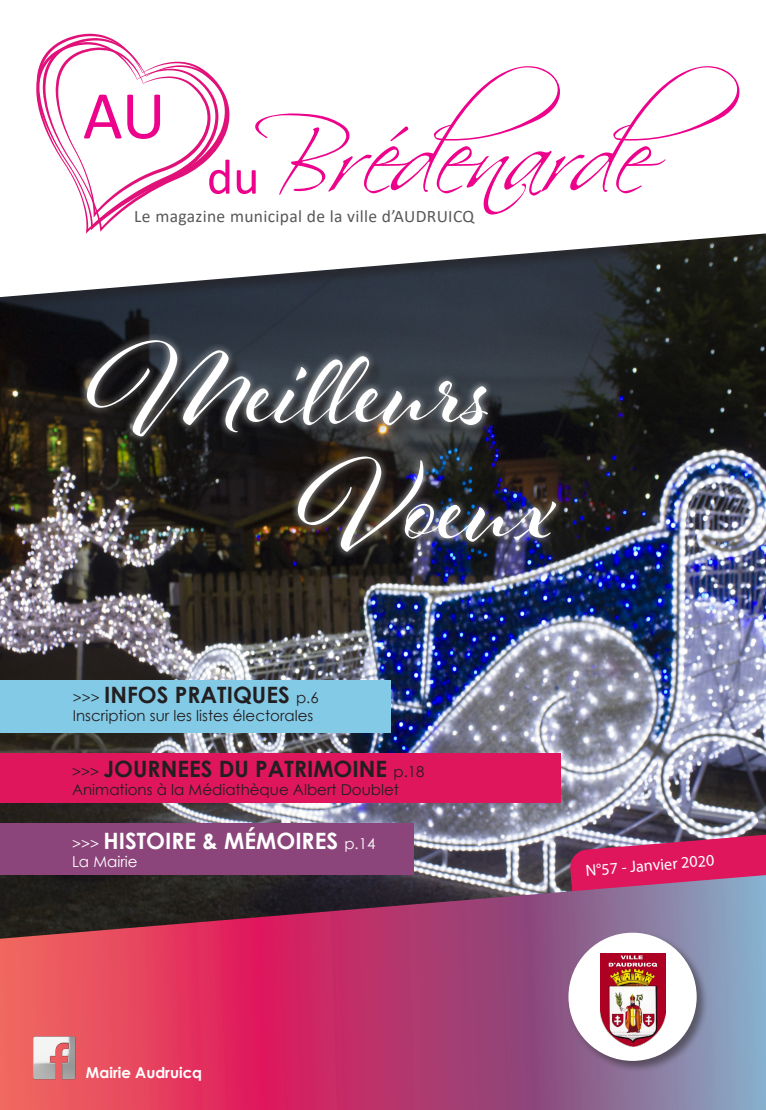
<style>
.page{position:relative;width:766px;height:1110px;background:#fff}
.page>*{position:absolute;margin:0;border:0;box-sizing:border-box;transform-origin:0 0}
.t1{font:125px "Al Fresco";color:#fff}
.t2{font:107.5px "Scriptina Pro";color:#ed028c}
.t3{font:68.75px "Calibri";color:#ed028c}
.t4{font:50px "Calibri";color:#ed028c}
.t5{font:700 22.5px "Century Gothic";color:#231f20}
.t6{font:700 22.5px "Century Gothic";color:#fff}
.t7{font:17.5px "Calibri";letter-spacing:.02em;color:#57585a}
.t8{font:16.25px "Myriad Pro";color:#fff}
.t9{font:15px "Century Gothic";color:#231f20}
.t10{font:700 15px "Century Gothic";color:#fff}
.t11{font:15px "Century Gothic";color:#fff}
.s1{font-weight:400;font-size:15px}
</style>
<div class="page">
<img style="left:0;top:311px;width:765px;height:563px">
<img style="left:569px;top:834px;width:196px;height:40px">
<svg style="left:0;top:874px;width:765px;height:235px;background:#a7466b"></svg>
<div style="left:0;top:0;width:765px;height:311px;background:#231f20;opacity:.5"></div>
<svg style="left:0;top:0;width:765px;height:297px"></svg>
<div style="left:566px;top:930px;width:142px;height:142px;background:#231f20;opacity:.5"></div>
<div style="left:568px;top:932px;width:128px;height:128px;background:#fff;border-radius:50%"></div>
<img style="left:600px;top:953px;width:65px;height:93px">
<svg style="left:43px;top:38px;width:187px;height:194px"></svg>
<svg style="left:36px;top:34px;width:192px;height:196px"></svg>
<svg style="left:55px;top:47px;width:156px;height:170px"></svg>
<div style="left:0;top:679px;width:390px;height:53px;background:#83cae6"></div>
<div style="left:0;top:753px;width:560px;height:49px;background:#df165c"></div>
<div style="left:0;top:823px;width:413px;height:51px;background:#8c457b"></div>
<img style="left:28px;top:1031px;width:54px;height:50px">
<div style="left:296px;top:455px;width:271px;height:108px;background:#231f20;opacity:.75"></div>
<div style="left:290px;top:448px;width:273px;height:110px;background:#fff;opacity:.75"></div>
<div style="left:89px;top:342px;width:413px;height:109px;background:#231f20;opacity:.75"></div>
<div style="left:79px;top:332px;width:416px;height:111px;background:#fff;opacity:.75"></div>
<p class="t2" style="left:276px;top:90px;width:464px">Brédenarde</p>
<p class="t3" style="left:83px;top:68px;width:84px">AU</p>
<p class="t4" style="left:207px;top:142px;width:54px">du</p>
<p class="t7" style="left:134px;top:204px;width:341px">Le magazine municipal de la ville d’AUDRUICQ</p>
<p class="t1" style="left:87px;top:305px;width:407px">Meilleurs</p>
<p class="t1" style="left:298px;top:421px;width:259px">Voeux</p>
<p class="t5" style="left:73px;top:677px;width:247px"><span class="s1">&gt;&gt;&gt;</span> INFOS PRATIQUES <span class="s1">p.6</span></p>
<p class="t9" style="left:73px;top:705px;width:242px">Inscription sur les listes électorales</p>
<p class="t5" style="left:72px;top:751px;width:354px"><span class="s1">&gt;&gt;&gt;</span> JOURNEES DU PATRIMOINE <span class="s1">p.18</span></p>
<p class="t9" style="left:72px;top:778px;width:328px">Animations à la Médiathèque Albert Doublet</p>
<p class="t6" style="left:72px;top:823px;width:305px"><span class="s1">&gt;&gt;&gt;</span> HISTOIRE &amp; MÉMOIRES <span class="s1">p.14</span></p>
<p class="t11" style="left:72px;top:850px;width:67px">La Mairie</p>
<p class="t8" style="left:584px;top:860px;width:130px;rotate:-5deg">N°57 - Janvier 2020</p>
<p class="t10" style="left:86px;top:1061px;width:118px">Mairie Audruicq</p>
</div>
